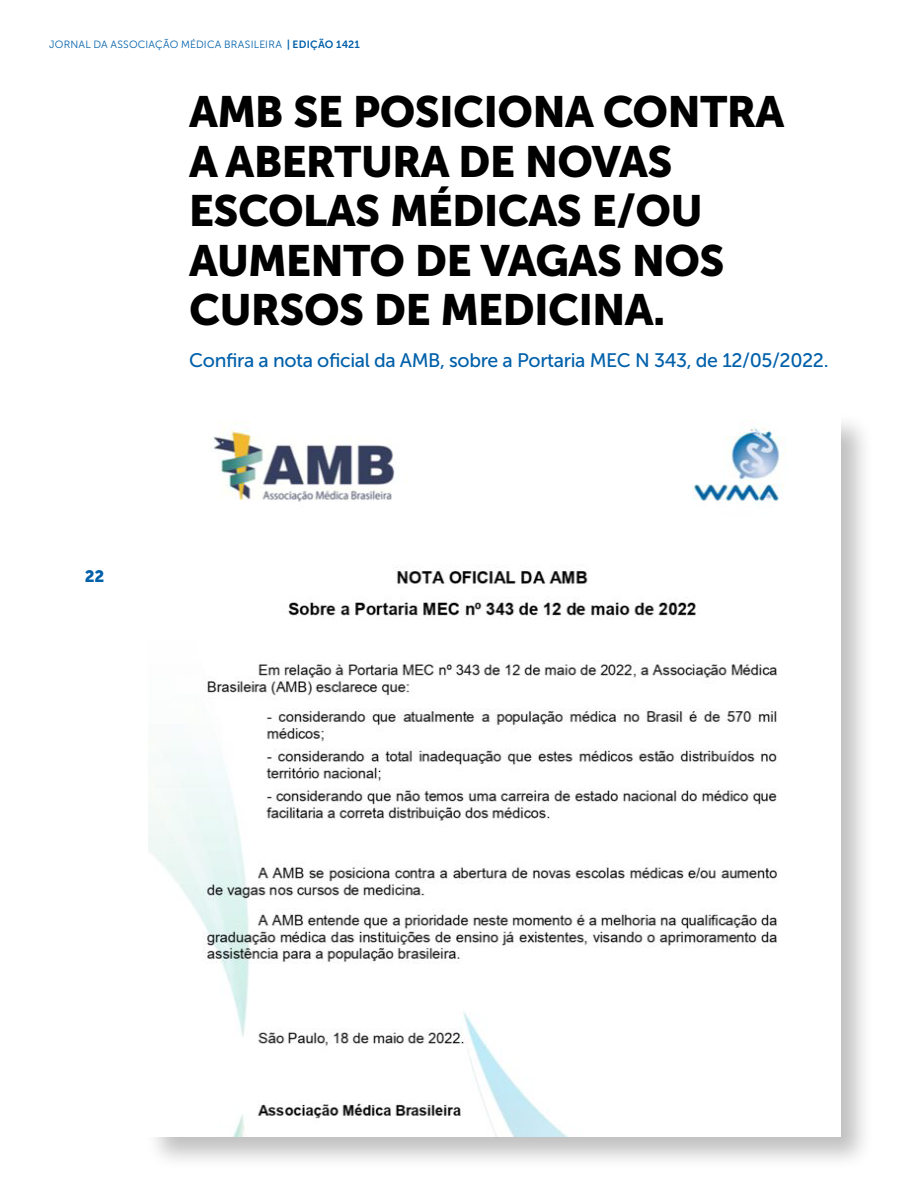
<style>
.page{position:relative;width:918px;height:1188px;background:#fff}
.page>*{position:absolute;margin:0;border:0;box-sizing:border-box;transform-origin:0 0}
.t1{font:43.5px/49.5px "Museo Sans Cyrl 900";letter-spacing:-.01em;color:#000}
.t2{font:19.5px "Museo Sans 500";letter-spacing:-.02em;color:#0060aa}
.t3{font:16.5px "Museo Sans Cyrl 900";color:#0060aa}
.t4{font:10.5px "Museo Sans Cyrl 300";letter-spacing:.02em;color:#0060aa}
.s1{font-family:"Museo Sans Cyrl 700"}
</style>
<div class="page">
<div style="left:145px;top:412px;width:730px;height:759px;background:#000;opacity:.25"></div>
<img style="left:148px;top:416px;width:693px;height:721px">
<p class="t4" style="left:49px;top:38px;width:312px">JORNAL DA ASSOCIAÇÃO MÉDICA BRASILEIRA <span class="s1">| EDIÇÃO 1421</span></p>
<p class="t3" style="left:85px;top:567px;width:21px">22</p>
<p class="t1" style="left:189px;top:87px;width:597px">AMB SE POSICIONA CONTRA<br>A ABERTURA DE NOVAS<br>ESCOLAS MÉ DICAS E/OU<br>AUMENTO DE VAGAS NOS<br>CURSOS DE MEDICINA.</p>
<p class="t2" style="left:189px;top:350px;width:641px">Confira a nota oficial da AMB, sobre a Portaria MEC N 343, de 12/05/2022.</p>
</div>
